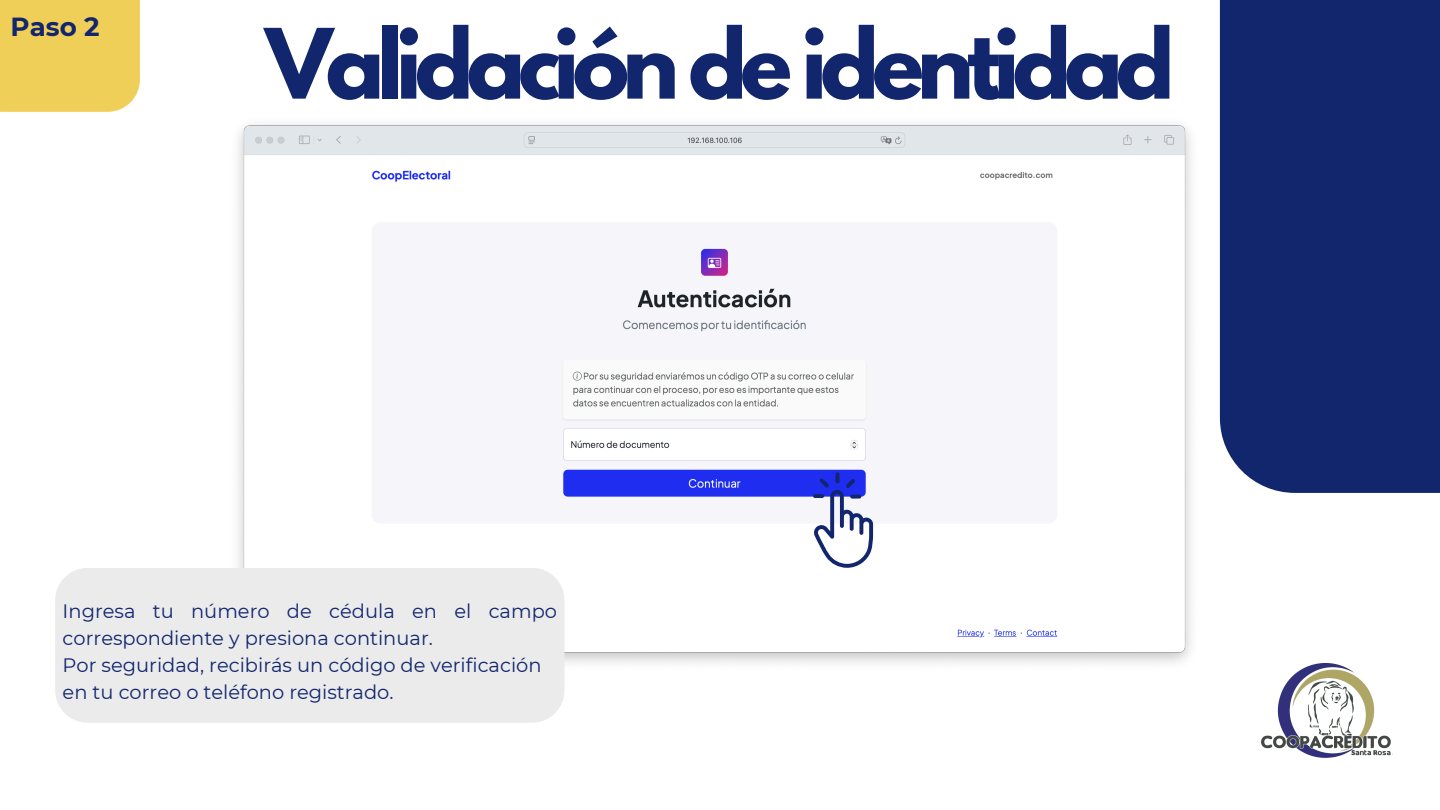
<style>
.page{position:relative;width:1440px;height:810px;background:#fff}
.page>*{position:absolute;margin:0;border:0;box-sizing:border-box;transform-origin:0 0}
.t1{font:700 85.8px "League Spartan";letter-spacing:-.08em;color:#12266e}
.t2{font:700 26.1px "Montserrat";color:#12266e}
.t3{font:19.4px/27px "Montserrat";color:#12266e}
</style>
<div class="page">
<div style="left:1220px;top:0;width:220px;height:492px;background:#12266e"></div>
<div style="left:0;top:0;width:140px;height:112px;background:#efcf57"></div>
<img style="left:238px;top:124px;width:953px;height:548px">
<div style="left:55px;top:568px;width:509px;height:155px;background:#ebebeb;border-radius:32px"></div>
<hr style="left:813px;top:494px;width:11px;height:4px;background:#192b82;border-radius:2px">
<svg style="left:814px;top:472px;width:59px;height:96px"></svg>
<img style="left:1262px;top:663px;width:129px;height:94px">
<h1 class="t2" style="left:11px;top:11px;width:91px">Paso 2</h1>
<h2 class="t1" style="left:265px;top:21px;width:911px">Validación de identidad</h2>
<p class="t3" style="left:63px;top:598px;width:496px">Ingresa tu número de cédula en el campo correspondiente y presiona continuar.</p>
<p class="t3" style="left:63px;top:652px;width:480px">Por seguridad, recibirás un código de verificación</p>
<p class="t3" style="left:63px;top:679px;width:332px">en tu correo o teléfono registrado.</p>
</div>
